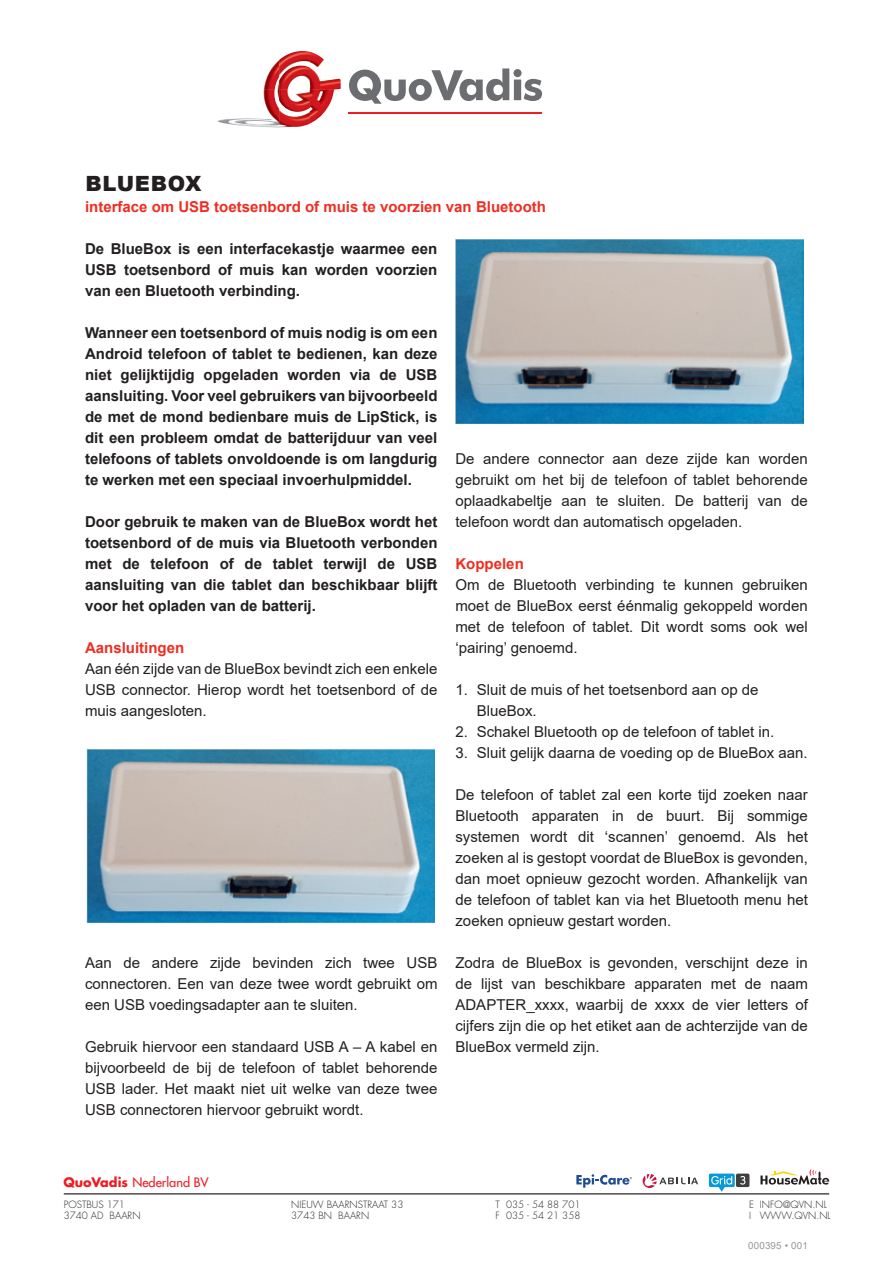
<style>
.page{position:relative;width:893px;height:1263px;background:#fff}
.page>*{position:absolute;margin:0;border:0;box-sizing:border-box;transform-origin:0 0}
.t1{font:900 21px "Arial";letter-spacing:.035em;color:#231f20}
.t2{font:15px/21px "Arial";color:#231f20;text-align:justify}
.t3{font:700 15px/21px "Arial";color:#231f20;text-align:justify}
.t4{font:700 15px "Arial";color:#ee2e22}
.t5{font:500 12.75px "Futura Std";color:#ee1d23}
.t6{font:300 9.75px/11.7px "Futura Std";color:#231f20}
.t7{font:9.75px "Arial";letter-spacing:.02em;color:#939598}
.s1{font-weight:700}
</style>
<div class="page">
<img style="left:87px;top:748px;width:347px;height:174px">
<img style="left:455px;top:238px;width:349px;height:186px">
<hr style="left:64px;top:1193px;width:765px;height:1px;background:#231f20">
<svg style="left:576px;top:1174px;width:56px;height:14px"></svg>
<svg style="left:736px;top:1173px;width:13px;height:14px"></svg>
<svg style="left:709px;top:1173px;width:36px;height:19px"></svg>
<svg style="left:760px;top:1169px;width:69px;height:15px"></svg>
<svg style="left:643px;top:1174px;width:55px;height:14px"></svg>
<img style="left:264px;top:63px;width:12px;height:26px">
<img style="left:282px;top:51px;width:16px;height:7px">
<img style="left:310px;top:60px;width:14px;height:7px">
<img style="left:218px;top:120px;width:30px;height:6px">
<img style="left:248px;top:89px;width:31px;height:36px">
<img style="left:289px;top:89px;width:21px;height:13px">
<img style="left:310px;top:89px;width:28px;height:35px">
<hr style="left:349px;top:113px;width:193px;height:1px;background:#ee1d23">
<svg style="left:349px;top:68px;width:193px;height:36px"></svg>
<h1 class="t1" style="left:85px;top:168px;width:117px">BLUEBOX</h1>
<p class="t4" style="left:85px;top:196px;width:462px">interface om USB toetsenbord of muis te voorzien van Bluetooth</p>
<p class="t3" style="left:85px;top:238px;width:354px">De BlueBox is een interfacekastje waarmee een USB toetsenbord of muis kan worden voorzien van een Bluetooth verbinding.</p>
<p class="t3" style="left:85px;top:322px;width:354px">Wanneer een toetsenbord of muis nodig is om een Android telefoon of tablet te bedienen, kan deze niet gelijktijdig opgeladen worden via de USB aansluiting. Voor veel gebruikers van bijvoorbeeld de met de mond bedienbare muis de LipStick, is dit een probleem omdat de batterijduur van veel telefoons of tablets onvoldoende is om langdurig te werken met een speciaal invoerhulpmiddel.</p>
<p class="t3" style="left:85px;top:511px;width:354px">Door gebruik te maken van de BlueBox wordt het toetsenbord of de muis via Bluetooth verbonden met de telefoon of de tablet terwijl de USB aansluiting van die tablet dan beschikbaar blijft voor het opladen van de batterij.</p>
<p class="t4" style="left:85px;top:637px;width:101px">Aansluitingen</p>
<p class="t2" style="left:85px;top:658px;width:354px">Aan één zijde van de BlueBox bevindt zich een enkele USB connector. Hierop wordt het toetsenbord of de muis aangesloten.</p>
<p class="t2" style="left:85px;top:952px;width:354px">Aan de andere zijde bevinden zich twee USB connectoren. Een van deze twee wordt gebruikt om een USB voedingsadapter aan te sluiten.</p>
<p class="t2" style="left:85px;top:1036px;width:354px">Gebruik hiervoor een standaard USB A – A kabel en bijvoorbeeld de bij de telefoon of tablet behorende USB lader. Het maakt niet uit welke van deze twee USB connectoren hiervoor gebruikt wordt.</p>
<p class="t2" style="left:455px;top:448px;width:354px">De andere connector aan deze zijde kan worden gebruikt om het bij de telefoon of tablet behorende oplaadkabeltje aan te sluiten. De batterij van de telefoon wordt dan automatisch opgeladen.</p>
<p class="t4" style="left:455px;top:553px;width:70px">Koppelen</p>
<p class="t2" style="left:455px;top:574px;width:354px">Om de Bluetooth verbinding te kunnen gebruiken moet de BlueBox eerst éénmalig gekoppeld worden met de telefoon of tablet. Dit wordt soms ook wel ‘pairing’ genoemd.</p>
<p class="t2" style="left:477px;top:679px;width:283px;text-indent:-21px">1. Sluit de muis of het toetsenbord aan op de<br>BlueBox.</p>
<p class="t2" style="left:455px;top:721px;width:320px">2. Schakel Bluetooth op de telefoon of tablet in.</p>
<p class="t2" style="left:455px;top:742px;width:354px">3. Sluit gelijk daarna de voeding op de BlueBox aan.</p>
<p class="t2" style="left:455px;top:784px;width:354px">De telefoon of tablet zal een korte tijd zoeken naar Bluetooth apparaten in de buurt. Bij sommige systemen wordt dit ‘scannen’ genoemd. Als het zoeken al is gestopt voordat de BlueBox is gevonden, dan moet opnieuw gezocht worden. Afhankelijk van de telefoon of tablet kan via het Bluetooth menu het zoeken opnieuw gestart worden.</p>
<p class="t2" style="left:455px;top:952px;width:354px">Zodra de BlueBox is gevonden, verschijnt deze in de lijst van beschikbare apparaten met de naam ADAPTER_xxxx, waarbij de xxxx de vier letters of cijfers zijn die op het etiket aan de achterzijde van de BlueBox vermeld zijn.</p>
<p class="t5" style="left:63px;top:1174px;width:147px"><span class="s1">QuoVadis</span> Nederland BV</p>
<p class="t6" style="left:64px;top:1198px;width:78px">POSTBUS 171<br>3740 AD BAARN</p>
<p class="t6" style="left:291px;top:1198px;width:43px">NIEUW BAARN</p>
<p class="t6" style="left:291px;top:1198px;width:114px;text-indent:66px">STRAAT 33<br>3743 BN BAARN</p>
<p class="t6" style="left:495px;top:1198px;width:87px">T 035 - 54 88 701<br>F 035 - 54 21 358</p>
<p class="t6" style="left:749px;top:1198px;width:83px">E INFO@QVN.N L<br>I WWW.QVN.N L</p>
<p class="t7" style="left:748px;top:1238px;width:61px">000395 • 001</p>
</div>
